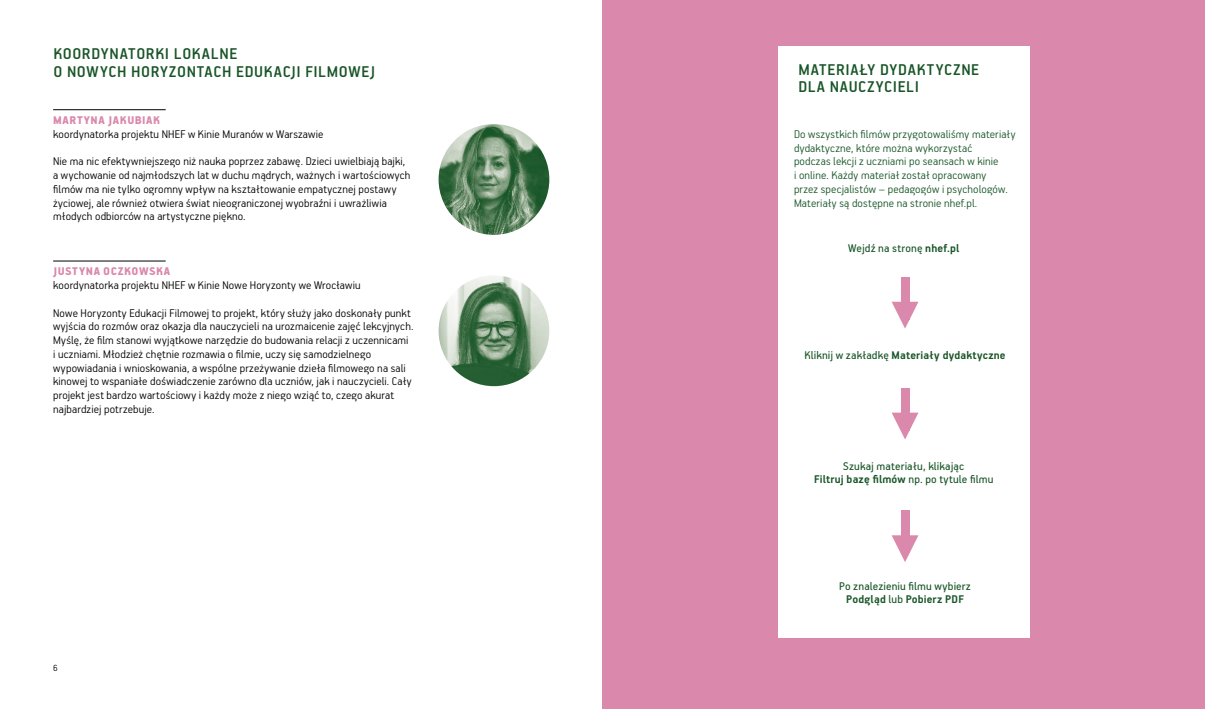
<style>
.page{position:relative;width:1205px;height:709px;background:#fff}
.page>*{position:absolute;margin:0;border:0;box-sizing:border-box;transform-origin:0 0}
.t1{font:500 17.5px/17.5px "PF Handbook Pro";letter-spacing:.04em;color:#185527}
.t2{font:300 12.5px/13.8px "PF Handbook Pro";letter-spacing:.015em;color:#000}
.t3{font:300 12.5px/13.8px "PF Handbook Pro";letter-spacing:.015em;color:#185527}
.t4{font:12.5px/12.5px "PF Handbook Pro";letter-spacing:.01em;color:#185527;text-align:center}
.t5{font:700 12.5px "PF Handbook Pro";letter-spacing:.02em;color:#185527}
.t6{font:900 12.5px "PF Handbook Pro";letter-spacing:.05em;color:#da88ab}
.t7{font:300 10px "PF Handbook Pro";color:#000}
.s1{font-weight:700}
.s2{font-weight:400}
</style>
<div class="page">
<div style="left:602px;top:0;width:603px;height:709px;background:#da88ab"></div>
<div style="left:778px;top:47px;width:252px;height:591px;background:#fff"></div>
<hr style="left:53px;top:109px;width:113px;height:1px;background:#000">
<hr style="left:53px;top:261px;width:113px;height:1px;background:#000">
<img style="left:438px;top:124px;width:111px;height:111px;border-radius:55px">
<img style="left:438px;top:275px;width:111px;height:111px;border-radius:55px">
<div style="left:901px;top:510px;width:8px;height:43px;background:#da88ab"></div>
<svg style="left:891px;top:535px;width:27px;height:27px"></svg>
<div style="left:901px;top:388px;width:8px;height:42px;background:#da88ab"></div>
<svg style="left:891px;top:412px;width:27px;height:27px"></svg>
<div style="left:901px;top:277px;width:8px;height:42px;background:#da88ab"></div>
<svg style="left:892px;top:302px;width:26px;height:26px"></svg>
<h1 class="t1" style="left:53px;top:44px;width:323px">KOORDYNATORKI LOKALNE<br>O NOWYCH HORYZONTACH EDUKACJI FILMOWEJ</h1>
<p class="t6" style="left:53px;top:113px;width:109px">MARTYNA JAKUBIAK</p>
<p class="t2" style="left:53px;top:127px;width:272px">koordynatorka projektu NHEF w Kinie Muranów w Warszawie</p>
<p class="t2" style="left:53px;top:154px;width:359px">Nie ma nic efektywniejszego niż nauka poprzez zabawę. Dzieci uwielbiają bajki, a wychowanie od najmłodszych lat w duchu mądrych, ważnych i wartościowych filmów ma nie tylko ogromny wpływ na kształtowanie empatycznej postawy życiowej, ale również otwiera świat nieograniczonej wyobraźni i uwrażliwia młodych odbiorców na artystyczne piękno.</p>
<p class="t6" style="left:53px;top:264px;width:119px">JUSTYNA OCZKOWSKA</p>
<p class="t2" style="left:53px;top:278px;width:309px">koordynatorka projektu NHEF w Kinie Nowe Horyzonty we Wrocławiu</p>
<p class="t2" style="left:53px;top:305px;width:362px">Nowe Horyzonty Edukacji Filmowej to projekt, który służy jako doskonały punkt wyjścia do rozmów oraz okazja dla nauczycieli na urozmaicenie zajęć lekcyjnych.<br>Myślę, że film stanowi wyjątkowe narzędzie do budowania relacji z uczennicami i uczniami. Młodzież chętnie rozmawia o filmie, uczy się samodzielnego wypowiadania i wnioskowania, a wspólne przeżywanie dzieła filmowego na sali kinowej to wspaniałe doświadczenie zarówno dla uczniów, jak i nauczycieli. Cały projekt jest bardzo wartościowy i każdy może z niego wziąć to, czego akurat najbardziej potrzebuje.</p>
<p class="t7" style="left:53px;top:662px;width:6px">6</p>
<h1 class="t1" style="left:798px;top:60px;width:182px">MATERIAŁY DYDAKTYCZNE<br>DLA NAUCZYCIELI</h1>
<p class="t3" style="left:794px;top:127px;width:223px">Do wszystkich filmów przygotowaliśmy materiały dydaktyczne, które można wykorzystać<br>podczas lekcji z uczniami po seansach w kinie<br>i online. Każdy materiał został opracowany<br>przez specjalistów – pedagogów i psychologów.<br>Materiały są dostępne na stronie nhef.pl.</p>
<p class="t4" style="left:848px;top:241px;width:113px">Wejdź na stronę <span class="s1">nhef.pl</span></p>
<p class="t5" style="left:804px;top:348px;width:203px"><span class="s2">Kliknij w zakładkę</span> Materiały dydaktyczne</p>
<p class="t4" style="left:814px;top:459px;width:181px">Szukaj materiału, klikając<br><span class="s1">Filtruj bazę filmów</span> np. po tytule filmu</p>
<p class="t4" style="left:839px;top:579px;width:133px">Po znalezieniu filmu wybierz<br><span class="s1">Podgląd</span> lub <span class="s1">Pobierz PDF</span></p>
</div>
